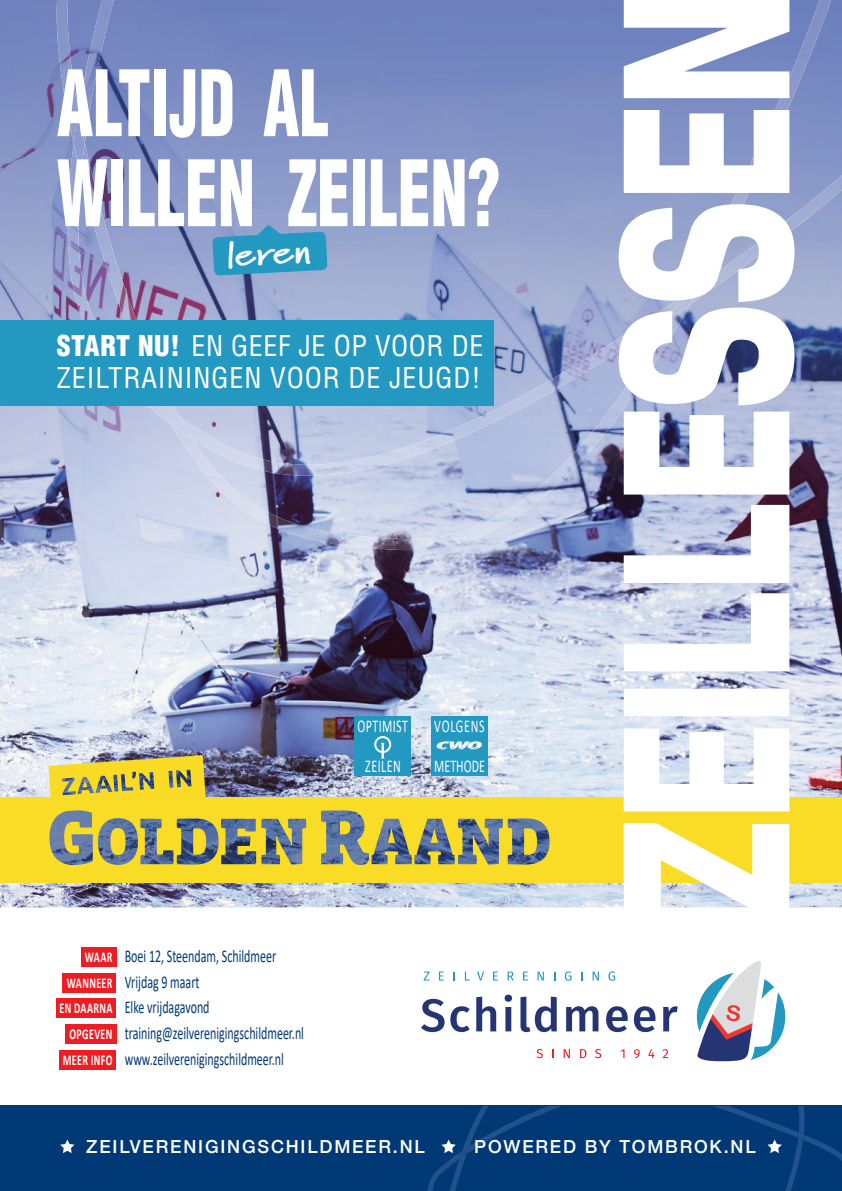
<style>
.page{position:relative;width:842px;height:1191px;background:#fff}
.page>*{position:absolute;margin:0;border:0;box-sizing:border-box;transform-origin:0 0}
.t1{font:900 condensed 89px/90px "Helvetica";color:#fff;scale:.74 1}
.t2{font:700 35.2px "Marydale";color:#fff;scale:1.25 1}
.t3{font:condensed 28px/32px "Helvetica";letter-spacing:.035em;color:#fff}
.t4{font:18px "Calibri";color:#013976;scale:.67 1}
.t5{font:500 18px "Helvetica Neue";letter-spacing:.1em;color:#fff}
.t6{font:18px "Calibri";letter-spacing:.035em;color:#fff;scale:.67 1}
.t7{font:18px "Calibri";letter-spacing:.06em;color:#fff;scale:.67 1}
.t8{font:18px "Calibri";color:#fff;scale:.67 1}
.s1{font-weight:900}
.s2{font-weight:700;font-size:15px;color:#fff}
</style>
<div class="page">
<img style="left:0;top:0;width:842px;height:907px">
<img style="left:794px;top:175px;width:48px;height:72px">
<img style="left:554px;top:289px;width:65px;height:101px">
<img style="left:123px;top:405px;width:3px;height:36px">
<img style="left:483px;top:377px;width:72px;height:51px">
<img style="left:195px;top:415px;width:288px;height:61px">
<img style="left:57px;top:0;width:70px;height:320px">
<img style="left:794px;top:0;width:37px;height:167px">
<img style="left:126px;top:292px;width:72px;height:173px">
<img style="left:549px;top:395px;width:70px;height:97px">
<img style="left:197px;top:446px;width:71px;height:78px">
<img style="left:479px;top:477px;width:71px;height:60px">
<img style="left:267px;top:512px;width:212px;height:38px">
<img style="left:74px;top:111px;width:11px;height:65px">
<img style="left:159px;top:405px;width:33px;height:33px">
<div style="left:81px;top:947px;width:35px;height:20px;background:#ee1d23"></div>
<div style="left:62px;top:973px;width:54px;height:19px;background:#ee1d23"></div>
<div style="left:65px;top:1024px;width:51px;height:20px;background:#ee1d23"></div>
<div style="left:60px;top:1050px;width:56px;height:20px;background:#ee1d23"></div>
<div style="left:57px;top:998px;width:59px;height:20px;background:#ee1d23"></div>
<div style="left:0;top:320px;width:493px;height:85px;background:#2398c0"></div>
<img style="left:49px;top:755px;width:157px;height:42px">
<svg style="left:0;top:797px;width:842px;height:85px;background:#cebe43"></svg>
<svg style="left:619px;top:0;width:175px;height:908px"></svg>
<svg style="left:212px;top:225px;width:116px;height:51px;background:#3f9ac3"></svg>
<div style="left:0;top:1106px;width:842px;height:85px;background:#013976"></div>
<div style="left:697px;top:972px;width:88px;height:88px;background:#2398c0;border-radius:50%"></div>
<svg style="left:424px;top:971px;width:5px;height:9px"></svg>
<svg style="left:439px;top:971px;width:5px;height:9px"></svg>
<svg style="left:453px;top:972px;width:2px;height:8px"></svg>
<svg style="left:465px;top:971px;width:5px;height:9px"></svg>
<svg style="left:477px;top:971px;width:7px;height:9px"></svg>
<svg style="left:493px;top:971px;width:5px;height:9px"></svg>
<svg style="left:508px;top:971px;width:6px;height:9px"></svg>
<svg style="left:523px;top:971px;width:5px;height:9px"></svg>
<svg style="left:537px;top:971px;width:7px;height:9px"></svg>
<svg style="left:565px;top:971px;width:6px;height:9px"></svg>
<svg style="left:593px;top:971px;width:6px;height:9px"></svg>
<svg style="left:608px;top:971px;width:7px;height:9px"></svg>
<svg style="left:537px;top:1049px;width:6px;height:9px"></svg>
<svg style="left:564px;top:1049px;width:6px;height:9px"></svg>
<svg style="left:580px;top:1049px;width:6px;height:9px"></svg>
<svg style="left:595px;top:1049px;width:6px;height:9px"></svg>
<svg style="left:621px;top:1049px;width:3px;height:9px"></svg>
<svg style="left:634px;top:1049px;width:6px;height:9px"></svg>
<svg style="left:648px;top:1049px;width:6px;height:9px"></svg>
<svg style="left:663px;top:1049px;width:5px;height:9px"></svg>
<svg style="left:421px;top:998px;width:49px;height:34px"></svg>
<svg style="left:476px;top:996px;width:20px;height:35px"></svg>
<svg style="left:505px;top:994px;width:7px;height:37px"></svg>
<svg style="left:520px;top:996px;width:37px;height:36px"></svg>
<svg style="left:566px;top:1006px;width:32px;height:25px"></svg>
<svg style="left:606px;top:1006px;width:22px;height:26px"></svg>
<svg style="left:634px;top:1006px;width:21px;height:26px"></svg>
<svg style="left:663px;top:1006px;width:15px;height:25px"></svg>
<svg style="left:696px;top:961px;width:83px;height:101px"></svg>
<svg style="left:60px;top:1139px;width:14px;height:14px"></svg>
<svg style="left:427px;top:1106px;width:415px;height:85px"></svg>
<div style="left:354px;top:716px;width:57px;height:59px;background:#2398c0"></div>
<svg style="left:374px;top:736px;width:17px;height:22px"></svg>
<div style="left:431px;top:716px;width:57px;height:59px;background:#2398c0"></div>
<svg style="left:437px;top:741px;width:45px;height:8px"></svg>
<h1 class="t1" style="left:57px;top:58px;width:601px">ALTIJD AL<br>WILLEN ZEILEN?</h1>
<h2 class="t2" style="left:224px;top:234px;width:70px;rotate:-3deg">leren</h2>
<h3 class="t3" style="left:57px;top:330px;width:428px"><span class="s1">START NU!</span> EN GEEF JE OP VOOR DE<br>ZEILTRAININGEN VOOR DE JEUGD!</h3>
<p class="t6" style="left:357px;top:713px;width:77px">OPTIMIST</p>
<p class="t6" style="left:365px;top:753px;width:54px">ZEILEN</p>
<p class="t7" style="left:434px;top:713px;width:77px">VOLGENS</p>
<p class="t8" style="left:434px;top:753px;width:77px">METHODE</p>
<p class="t4" style="left:85px;top:943px;width:287px"><span class="s2">WAAR</span> Boei 12, Steendam, Schildmeer</p>
<p class="t4" style="left:67px;top:969px;width:199px"><span class="s2">WANNEER</span> Vrijdag 9 maart</p>
<p class="t4" style="left:60px;top:995px;width:225px"><span class="s2">EN DAARNA</span> Elke vrijdagavond</p>
<p class="t4" style="left:69px;top:1020px;width:352px"><span class="s2">OPGEVEN</span> training@zeilverenigingschildmeer.nl</p>
<p class="t4" style="left:63px;top:1046px;width:332px"><span class="s2">MEER INFO</span> www.zeilverenigingschildmeer.nl</p>
<p class="t5" style="left:86px;top:1135px;width:340px">ZEILVERENIGINGSCHILDMEER.NL</p>
<p class="t5" style="left:474px;top:1135px;width:283px">POWERED BY TOMBROK.NL</p>
</div>
